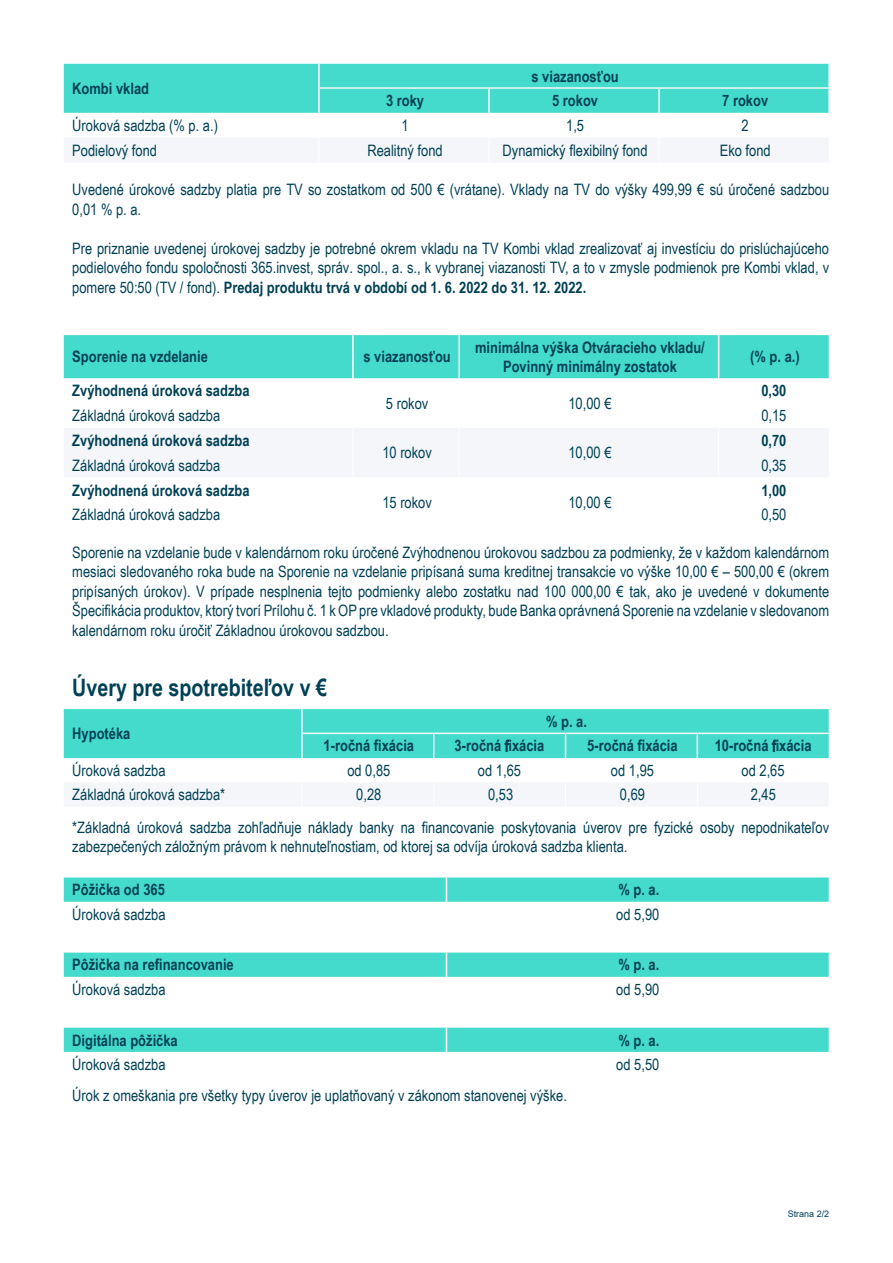
<style>
.page{position:relative;width:893px;height:1263px;background:#fff}
.page>*{position:absolute;margin:0;border:0;box-sizing:border-box;transform-origin:0 0}
.Nadpis{font:700 24px "Arial Narrow";color:#004155}
.Text_Tabulka{font:15.75px/19.5px "Arial Narrow";color:#004155;text-align:justify}
.Text_Tabulka-2{font:700 15.75px/24.5px "Arial Narrow";color:#004155;text-align:center}
.t1{font:9px "Arial";color:#004155}
.s1{font-weight:700}
.s2{font-weight:400}
</style>
<div class="page">
<svg style="left:64px;top:335px;width:765px;height:142px"></svg>
<hr style="left:352px;top:335px;width:2px;height:43px;background:#fff">
<hr style="left:458px;top:335px;width:2px;height:43px;background:#fff">
<hr style="left:718px;top:335px;width:1px;height:43px;background:#fff">
<svg style="left:64px;top:709px;width:766px;height:97px"></svg>
<hr style="left:303px;top:733px;width:131px;height:1px;background:#f4f6f9">
<hr style="left:434px;top:733px;width:132px;height:1px;background:#f4f6f9">
<hr style="left:566px;top:733px;width:131px;height:1px;background:#f4f6f9">
<hr style="left:697px;top:733px;width:132px;height:1px;background:#f4f6f9">
<svg style="left:64px;top:877px;width:766px;height:25px;background:#4bdccd"></svg>
<svg style="left:64px;top:952px;width:766px;height:25px;background:#4bdccd"></svg>
<div style="left:64px;top:1028px;width:766px;height:24px;background:#45dbcc"></div>
<svg style="left:64px;top:64px;width:764px;height:98px"></svg>
<hr style="left:318px;top:64px;width:2px;height:24px;background:#fff">
<hr style="left:318px;top:88px;width:2px;height:25px;background:#fff">
<hr style="left:488px;top:89px;width:2px;height:24px;background:#fff">
<hr style="left:658px;top:89px;width:2px;height:24px;background:#fff">
<hr style="left:320px;top:87px;width:169px;height:2px;background:#f4f6f9">
<hr style="left:489px;top:87px;width:170px;height:2px;background:#f4f6f9">
<hr style="left:659px;top:87px;width:169px;height:2px;background:#f4f6f9">
<p class="Text_Tabulka-2" style="left:72px;top:75px;width:78px">Kombi vklad</p>
<p class="Text_Tabulka-2" style="left:531px;top:63px;width:89px">s viazanosťou</p>
<p class="Text_Tabulka-2" style="left:386px;top:88px;width:40px">3 roky</p>
<p class="Text_Tabulka-2" style="left:552px;top:88px;width:47px">5 rokov</p>
<p class="Text_Tabulka-2" style="left:722px;top:88px;width:47px">7 rokov</p>
<p class="Text_Tabulka" style="left:72px;top:115px;width:147px">Úroková sadzba (% p. a.)</p>
<p class="Text_Tabulka" style="left:401px;top:115px;width:9px">1</p>
<p class="Text_Tabulka" style="left:566px;top:115px;width:19px">1,5</p>
<p class="Text_Tabulka" style="left:742px;top:115px;width:9px">2</p>
<p class="Text_Tabulka" style="left:72px;top:140px;width:86px">Podielový fond</p>
<p class="Text_Tabulka" style="left:367px;top:140px;width:77px">Realitný fond</p>
<p class="Text_Tabulka" style="left:503px;top:140px;width:146px">Dynamický flexibilný fond</p>
<p class="Text_Tabulka" style="left:720px;top:140px;width:52px">Eko fond</p>
<p class="Text_Tabulka" style="left:72px;top:179px;width:758px">Uvedené úrokové sadzby platia pre TV so zostatkom od 500 € (vrátane). Vklady na TV do výšky 499,99 € sú úročené sadzbou<br>0,01 % p. a.</p>
<p class="Text_Tabulka" style="left:72px;top:238px;width:758px">Pre priznanie uvedenej úrokovej sadzby je potrebné okrem vkladu na TV Kombi vklad zrealizovať aj investíciu do prislúchajúceho podielového fondu spoločnosti 365.invest, správ. spol., a. s., k vybranej viazanosti TV, a to v zmysle podmienok pre Kombi vklad, v pomere 50:50 (TV / fond). <span class="s1">Predaj produktu trvá v období od 1. 6. 2022 do 31. 12. 2022.</span></p>
<p class="Text_Tabulka-2" style="left:72px;top:344px;width:137px">Sporenie na vzdelanie</p>
<p class="Text_Tabulka-2" style="left:363px;top:344px;width:89px">s viazanosťou</p>
<p class="Text_Tabulka-2" style="left:475px;top:334px;width:231px">minimálna výška Otváracieho vkladu/</p>
<p class="Text_Tabulka-2" style="left:503px;top:353px;width:175px">Povinný minimálny zostatok</p>
<p class="Text_Tabulka-2" style="left:750px;top:344px;width:51px">(% p. a.)</p>
<p class="Text_Tabulka-2" style="left:72px;top:378px;width:179px">Zvýhodnená úroková sadzba</p>
<p class="Text_Tabulka-2" style="left:761px;top:378px;width:27px">0,30</p>
<p class="Text_Tabulka" style="left:386px;top:393px;width:44px">5 rokov</p>
<p class="Text_Tabulka" style="left:568px;top:393px;width:45px">10,00 €</p>
<p class="Text_Tabulka" style="left:72px;top:405px;width:149px">Základná úroková sadzba</p>
<p class="Text_Tabulka" style="left:761px;top:405px;width:27px">0,15</p>
<p class="Text_Tabulka-2" style="left:72px;top:427px;width:179px">Zvýhodnená úroková sadzba</p>
<p class="Text_Tabulka" style="left:382px;top:442px;width:51px">10 rokov</p>
<p class="Text_Tabulka" style="left:568px;top:442px;width:45px">10,00 €</p>
<p class="Text_Tabulka-2" style="left:761px;top:427px;width:27px">0,70</p>
<p class="Text_Tabulka" style="left:72px;top:455px;width:149px">Základná úroková sadzba</p>
<p class="Text_Tabulka" style="left:761px;top:455px;width:27px">0,35</p>
<p class="Text_Tabulka-2" style="left:72px;top:477px;width:179px">Zvýhodnená úroková sadzba</p>
<p class="Text_Tabulka" style="left:382px;top:492px;width:51px">15 rokov</p>
<p class="Text_Tabulka" style="left:568px;top:492px;width:45px">10,00 €</p>
<p class="Text_Tabulka-2" style="left:761px;top:477px;width:27px">1,00</p>
<p class="Text_Tabulka" style="left:72px;top:504px;width:149px">Základná úroková sadzba</p>
<p class="Text_Tabulka" style="left:761px;top:504px;width:27px">0,50</p>
<p class="Text_Tabulka" style="left:72px;top:542px;width:758px">Sporenie na vzdelanie bude v kalendárnom roku úročené Zvýhodnenou úrokovou sadzbou za podmienky, že v každom kalendárnom mesiaci sledovaného roka bude na Sporenie na vzdelanie pripísaná suma kreditnej transakcie vo výške 10,00 € – 500,00 € (okrem pripísaných úrokov). V prípade nesplnenia tejto podmienky alebo zostatku nad 100 000,00 € tak, ako je uvedené v dokumente Špecifikácia produktov, ktorý tvorí Prílohu č. 1 k OP pre vkladové produkty, bude Banka oprávnená Sporenie na vzdelanie v sledovanom kalendárnom roku úročiť Základnou úrokovou sadzbou.</p>
<p class="Nadpis" style="left:72px;top:669px;width:256px">Úvery pre spotrebiteľov v €</p>
<p class="Text_Tabulka-2" style="left:72px;top:721px;width:60px">Hypotéka</p>
<p class="Text_Tabulka-2" style="left:546px;top:708px;width:42px">% p. a.</p>
<p class="Text_Tabulka-2" style="left:324px;top:733px;width:92px">1-ročná fixácia</p>
<p class="Text_Tabulka-2" style="left:587px;top:733px;width:92px">5-ročná fixácia</p>
<p class="Text_Tabulka-2" style="left:455px;top:733px;width:91px">3-ročná <span class="s2">f</span>ixácia <span class="s2">od 1,65</span></p>
<p class="Text_Tabulka-2" style="left:715px;top:733px;width:98px">10-ročná <span class="s2">f</span>ixácia <span class="s2">od 2,65</span></p>
<p class="Text_Tabulka" style="left:72px;top:760px;width:95px">Úroková sadzba</p>
<p class="Text_Tabulka" style="left:347px;top:760px;width:45px">od 0,85</p>
<p class="Text_Tabulka" style="left:611px;top:760px;width:45px">od 1,95</p>
<p class="Text_Tabulka" style="left:72px;top:784px;width:154px">Základná úroková sadzba*</p>
<p class="Text_Tabulka" style="left:356px;top:784px;width:27px">0,28</p>
<p class="Text_Tabulka" style="left:488px;top:784px;width:27px">0,53</p>
<p class="Text_Tabulka" style="left:620px;top:784px;width:27px">0,69</p>
<p class="Text_Tabulka" style="left:751px;top:784px;width:27px">2,45</p>
<p class="Text_Tabulka" style="left:72px;top:817px;width:758px">*Základná úroková sadzba zohľadňuje náklady banky na financovanie poskytovania úverov pre fyzické osoby nepodnikateľov zabezpečených záložným právom k nehnuteľnostiam, od ktorej sa odvíja úroková sadzba klienta.</p>
<p class="Text_Tabulka-2" style="left:72px;top:877px;width:94px">Pôžička od 365</p>
<p class="Text_Tabulka-2" style="left:618px;top:877px;width:42px">% p. a.</p>
<p class="Text_Tabulka" style="left:72px;top:904px;width:95px">Úroková sadzba</p>
<p class="Text_Tabulka" style="left:616px;top:904px;width:45px">od 5,90</p>
<p class="Text_Tabulka-2" style="left:72px;top:952px;width:163px">Pôžička na refinancovanie</p>
<p class="Text_Tabulka-2" style="left:618px;top:952px;width:42px">% p. a.</p>
<p class="Text_Tabulka" style="left:72px;top:979px;width:95px">Úroková sadzba</p>
<p class="Text_Tabulka" style="left:616px;top:979px;width:45px">od 5,90</p>
<p class="Text_Tabulka-2" style="left:72px;top:1027px;width:107px">Digitálna pôžička</p>
<p class="Text_Tabulka-2" style="left:618px;top:1027px;width:42px">% p. a.</p>
<p class="Text_Tabulka" style="left:72px;top:1054px;width:95px">Úroková sadzba</p>
<p class="Text_Tabulka" style="left:616px;top:1054px;width:45px">od 5,50</p>
<p class="Text_Tabulka" style="left:72px;top:1085px;width:496px">Úrok z omeškania pre všetky typy úverov je uplatňovaný v zákonom stanovenej výške.</p>
<p class="t1" style="left:788px;top:1207px;width:43px">Strana 2/2</p>
</div>
